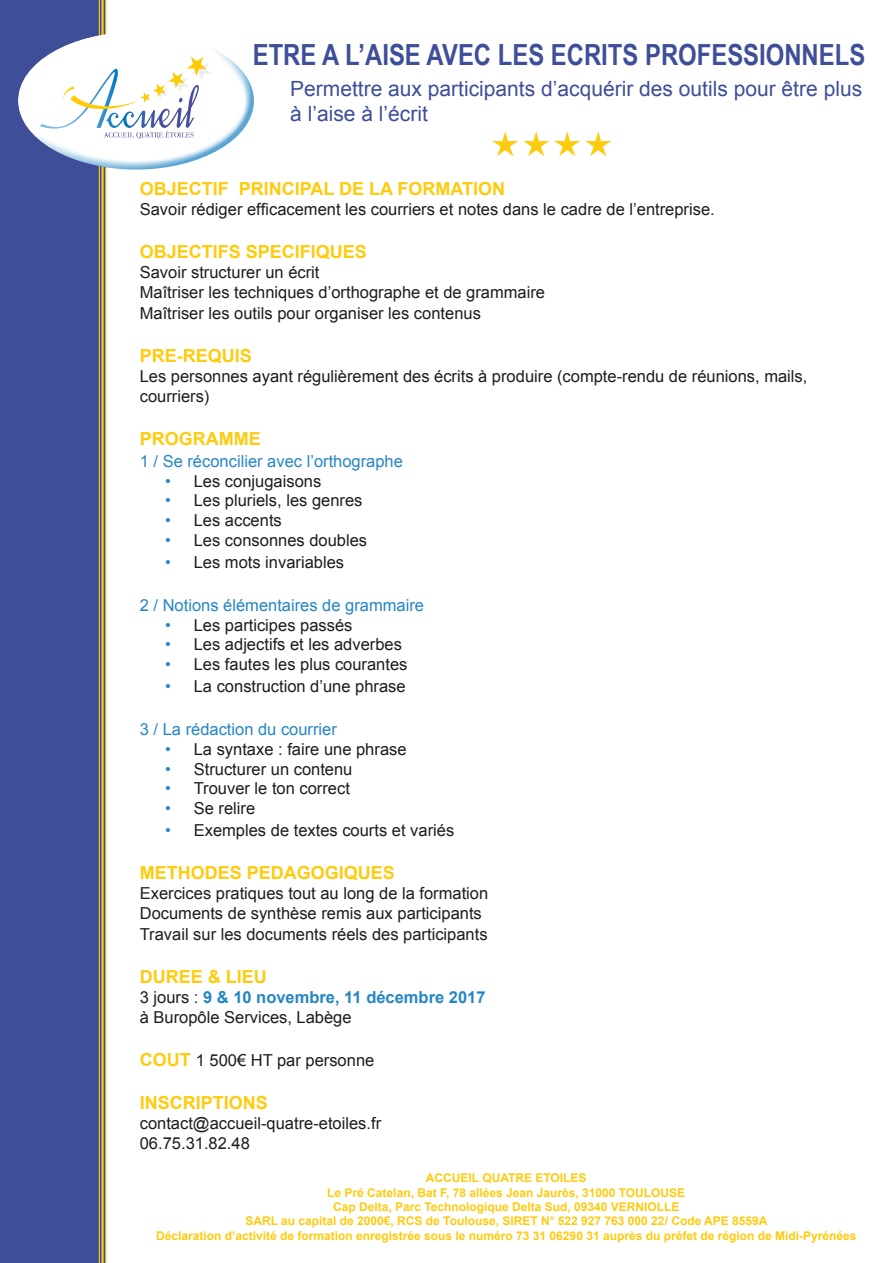
<style>
.page{position:relative;width:893px;height:1263px;background:#fff}
.page>*{position:absolute;margin:0;border:0;box-sizing:border-box;transform-origin:0 0}
.t1{font:700 29.1px "Arial Narrow";color:#3e4e99}
.t2{font:21px/25.2px "Arial";color:#3e4e99}
.t3{font:700 18px "Arial";color:#fecb0f}
.t4{font:16.5px/19.8px "Arial";color:#1d1d1b}
.t5{font:16.5px "Arial";color:#2586c4}
.t6{font:700 16.5px "Arial";color:#2586c4}
.t7{font:700 12px "Arial";color:#fecb0f}
.s1{color:#2586c4}
.s2{font-weight:400;color:#1d1d1b}
.s3{font-weight:700;font-size:18px;color:#fecb0f}
</style>
<div class="page">
<svg style="left:104px;top:0;width:3px;height:1263px;background:#afa37e"></svg>
<svg style="left:100px;top:0;width:4px;height:1263px;background:#a5904e"></svg>
<div style="left:0;top:0;width:100px;height:1263px;background:#3e4e99"></div>
<div style="left:16px;top:32px;width:215px;height:118px;background:#fff;opacity:.75"></div>
<div style="left:31px;top:45px;width:223px;height:126px;background:#2586c4;opacity:.75"></div>
<svg style="left:40px;top:57px;width:172px;height:82px"></svg>
<svg style="left:492px;top:131px;width:119px;height:25px"></svg>
<p class="t1" style="left:253px;top:33px;width:614px">ETRE A L’AISE AVEC LES ECRITS PROFESSIONNELS</p>
<p class="t2" style="left:290px;top:76px;width:573px">Permettre aux participants d’acquérir des outils pour être plus à l’aise à l’écrit</p>
<p class="t3" style="left:140px;top:176px;width:367px">OBJECTIF PRINCIPAL DE LA FORMATION</p>
<p class="t4" style="left:140px;top:199px;width:576px">Savoir rédiger efficacement les courriers et notes dans le cadre de l’entreprise.</p>
<p class="t3" style="left:140px;top:239px;width:229px">OBJECTIFS SPECIFIQUES</p>
<p class="t4" style="left:140px;top:262px;width:181px">Savoir structurer un écrit</p>
<p class="t4" style="left:140px;top:282px;width:407px">Maîtriser les techniques d’orthographe et de grammaire</p>
<p class="t4" style="left:140px;top:303px;width:343px">Maîtriser les outils pour organiser les contenus</p>
<p class="t3" style="left:140px;top:343px;width:114px">PRE-REQUIS</p>
<p class="t4" style="left:140px;top:366px;width:669px">Les personnes ayant régulièrement des écrits à produire (compte-rendu de réunions, mails, courriers)</p>
<p class="t3" style="left:140px;top:426px;width:122px">PROGRAMME</p>
<p class="t5" style="left:140px;top:450px;width:265px">1 / Se réconcilier avec l’orthographe</p>
<p class="t4" style="left:165px;top:471px;width:157px"><span class="s1">•</span> Les conjugaisons</p>
<p class="t4" style="left:165px;top:490px;width:199px"><span class="s1">•</span> Les pluriels, les genres</p>
<p class="t4" style="left:165px;top:510px;width:118px"><span class="s1">•</span> Les accents</p>
<p class="t4" style="left:165px;top:530px;width:203px"><span class="s1">•</span> Les consonnes doubles</p>
<p class="t4" style="left:165px;top:552px;width:180px"><span class="s1">•</span> Les mots invariables</p>
<p class="t5" style="left:140px;top:594px;width:286px">2 / Notions élémentaires de grammaire</p>
<p class="t4" style="left:165px;top:615px;width:189px"><span class="s1">•</span> Les participes passés</p>
<p class="t4" style="left:165px;top:634px;width:238px"><span class="s1">•</span> Les adjectifs et les adverbes</p>
<p class="t4" style="left:165px;top:654px;width:244px"><span class="s1">•</span> Les fautes les plus courantes</p>
<p class="t4" style="left:165px;top:676px;width:242px"><span class="s1">•</span> La construction d’une phrase</p>
<p class="t5" style="left:140px;top:718px;width:199px">3 / La rédaction du courrier</p>
<p class="t4" style="left:165px;top:739px;width:243px"><span class="s1">•</span> La syntaxe : faire une phrase</p>
<p class="t4" style="left:165px;top:759px;width:189px"><span class="s1">•</span> Structurer un contenu</p>
<p class="t4" style="left:165px;top:778px;width:186px"><span class="s1">•</span> Trouver le ton correct</p>
<p class="t4" style="left:165px;top:798px;width:91px"><span class="s1">•</span> Se relire</p>
<p class="t4" style="left:165px;top:820px;width:290px"><span class="s1">•</span> Exemples de textes courts et variés</p>
<p class="t3" style="left:140px;top:860px;width:257px">METHODES PEDAGOGIQUES</p>
<p class="t4" style="left:140px;top:883px;width:350px">Exercices pratiques tout au long de la formation</p>
<p class="t4" style="left:140px;top:903px;width:344px">Documents de synthèse remis aux participants</p>
<p class="t4" style="left:140px;top:924px;width:349px">Travail sur les documents réels des participants</p>
<p class="t3" style="left:140px;top:964px;width:129px">DUREE &amp; LIEU</p>
<p class="t6" style="left:140px;top:986px;width:347px"><span class="s2">3 jours :</span> 9 &amp; 10 novembre, 11 décembre 2017</p>
<p class="t4" style="left:140px;top:1007px;width:213px">à Buropôle Services, Labège</p>
<p class="t4" style="left:140px;top:1050px;width:236px"><span class="s3">COUT</span> 1 500€ HT par personne</p>
<p class="t3" style="left:140px;top:1090px;width:130px">INSCRIPTIONS</p>
<p class="t4" style="left:140px;top:1113px;width:243px">contact@accueil-quatre-etoiles.fr</p>
<p class="t4" style="left:140px;top:1133px;width:112px">06.75.31.82.48</p>
<p class="t7" style="left:426px;top:1169px;width:162px">ACCUEIL QUATRE ETOILES</p>
<p class="t7" style="left:327px;top:1184px;width:359px">Le Pré Catelan, Bat F, 78 allées Jean Jaurès, 31000 TOULOUSE</p>
<p class="t7" style="left:333px;top:1198px;width:348px">Cap Delta, Parc Technologique Delta Sud, 09340 VERNIOLLE</p>
<p class="t7" style="left:245px;top:1213px;width:524px">SARL au capital de 2000€, RCS de Toulouse, SIRET N° 522 927 763 000 22/ Code APE 8559A</p>
<p class="t7" style="left:156px;top:1227px;width:702px">Déclaration d’activité de formation enregistrée sous le numéro 73 31 06290 31 auprès du préfet de région de Midi-Pyrénées</p>
</div>
